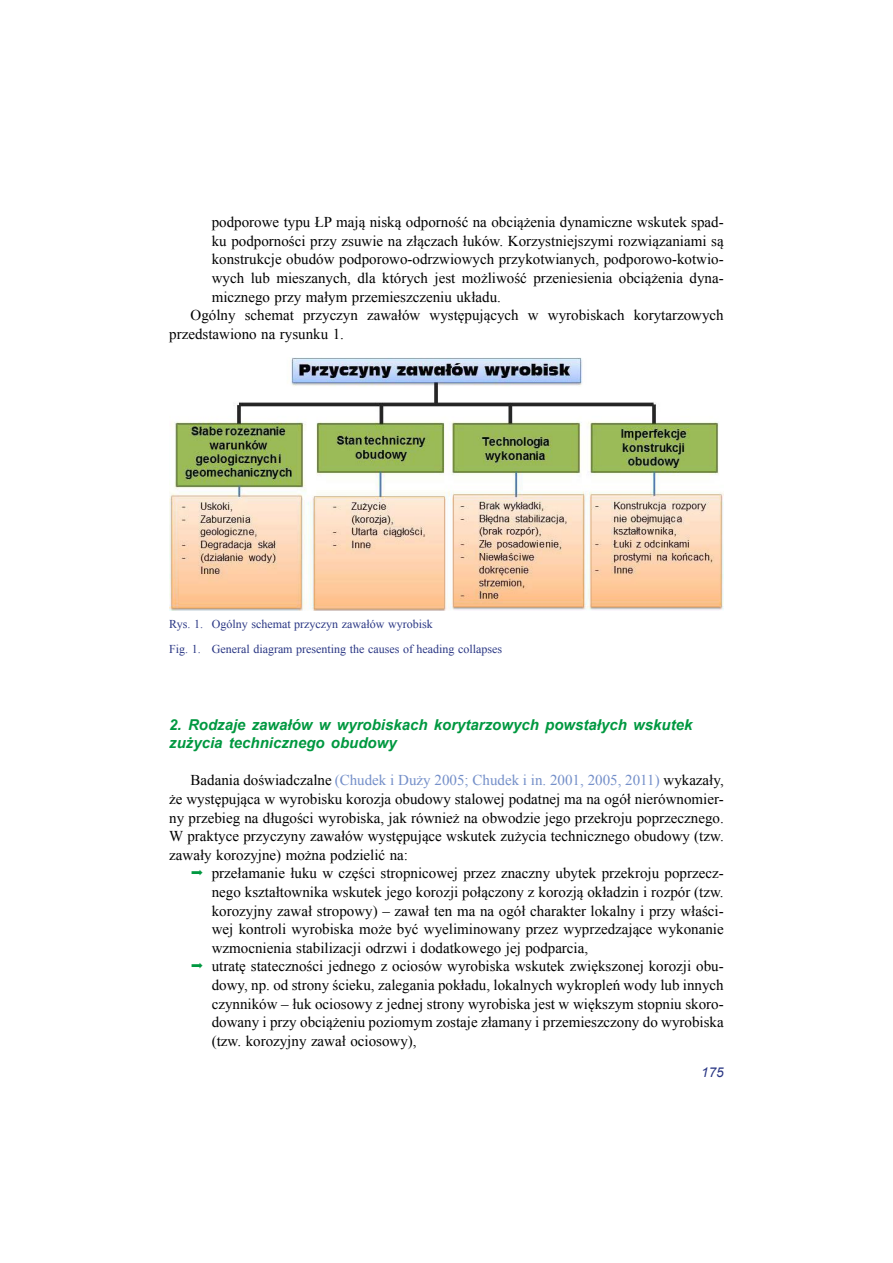
<style>
.page{position:relative;width:893px;height:1263px;background:#fff}
.page>*{position:absolute;margin:0;border:0;box-sizing:border-box;transform-origin:0 0}
.t1{font:15px/18.6px "Times New Roman";color:#000;text-align:justify}
.t2{font:italic 700 15px/18.6px "Arial";color:#009840}
.t3{font:italic 13.5px "Arial";color:#283583}
.t4{font:12px/25px "Times New Roman";color:#283583}
.s1{color:#748fc9}
</style>
<div class="page">
<img style="left:169px;top:357px;width:555px;height:253px">
<p class="t1" style="left:212px;top:213px;width:513px">podporowe typu ŁP mają niską odporność na obciążenia dynamiczne wskutek spad-</p>
<p class="t1" style="left:212px;top:231px;width:513px">ku podporności przy zsuwie na złączach łuków. Korzystniejszymi rozwiązaniami są</p>
<p class="t1" style="left:212px;top:250px;width:513px">konstrukcje obudów podporowo-odrzwiowych przykotwianych, podporowo-kotwio-</p>
<p class="t1" style="left:212px;top:269px;width:513px">wych lub mieszanych, dla których jest możliwość przeniesienia obciążenia dyna-</p>
<p class="t1" style="left:212px;top:287px;width:291px">micznego przy małym przemieszczeniu układu.</p>
<p class="t1" style="left:190px;top:306px;width:535px">Ogólny schemat przyczyn zawałów występujących w wyrobiskach korytarzowych</p>
<p class="t1" style="left:169px;top:324px;width:176px">przedstawiono na rysunku 1.</p>
<p class="t4" style="left:169px;top:611px;width:334px">Rys. 1. Ogólny schemat przyczyn zawałów wyrobisk<br>Fig. 1. General diagram presenting the causes of heading collapses</p>
<p class="t2" style="left:169px;top:715px;width:525px">2. Rodzaje zawałów w wyrobiskach korytarzowych powstałych wskutek zużycia technicznego obudowy</p>
<p class="t1" style="left:169px;top:771px;width:556px;text-indent:21px">Badania doświadczalne <span class="s1">(Chudek i Duży 2005; Chudek i in. 2001, 2005, 2011)</span> wykazały, że występująca w wyrobisku korozja obudowy stalowej podatnej ma na ogół nierównomier&shy;ny przebieg na długości wyrobiska, jak również na obwodzie jego przekroju poprzecznego.<br>W praktyce przyczyny zawałów występujące wskutek zużycia technicznego obudowy (tzw. zawały korozyjne) można podzielić na:</p>
<p class="t1" style="left:212px;top:864px;width:513px;text-align:left">przełamanie łuku w części stropnicowej przez znaczny ubytek przekroju poprzecz&shy;nego kształtownika wskutek jego korozji połączony z korozją okładzin i rozpór (tzw. korozyjny zawał stropowy) – zawał ten ma na ogół charakter lokalny i przy właści&shy;wej kontroli wyrobiska może być wyeliminowany przez wyprzedzające wykonanie wzmocnienia stabilizacji odrzwi i dodatkowego jej podparcia,<br>utratę stateczności jednego z ociosów wyrobiska wskutek zwiększonej korozji obu&shy;dowy, np. od strony ścieku, zalegania pokładu, lokalnych wykropleń wody lub innych czynników – łuk ociosowy z jednej strony wyrobiska jest w większym stopniu skoro&shy;dowany i przy obciążeniu poziomym zostaje złamany i przemieszczony do wyrobiska (tzw. korozyjny zawał ociosowy),</p>
<p class="t3" style="left:701px;top:1064px;width:24px">175</p>
</div>
